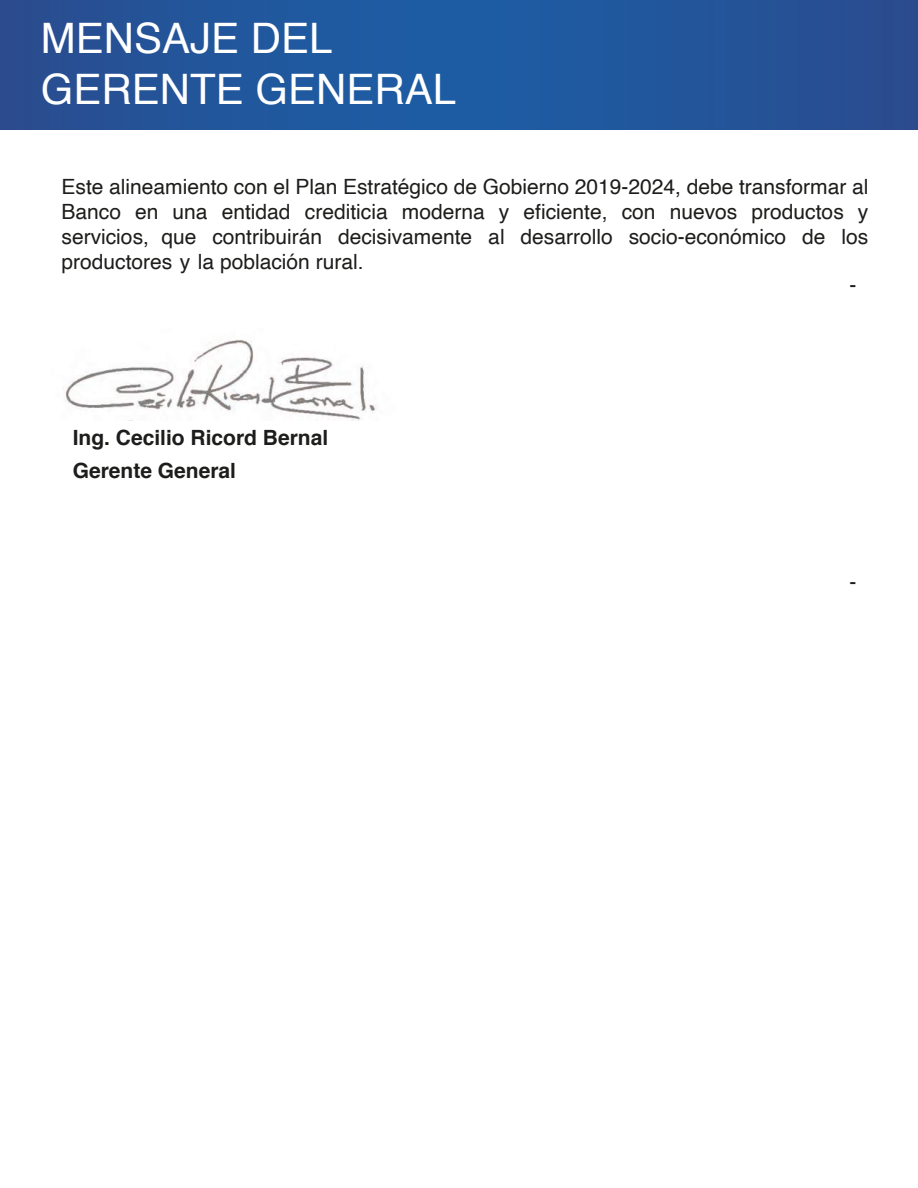
<style>
.page{position:relative;width:918px;height:1188px;background:#fff}
.page>*{position:absolute;margin:0;border:0;box-sizing:border-box;transform-origin:0 0}
.t1{font:42px/50.4px "Helvetica";color:#fff}
.t2{font:21px/25.2px "Helvetica";color:#1d1d1b;text-align:justify}
.t3{font:700 21px/33px "Helvetica";color:#1d1d1b}
</style>
<div class="page">
<div style="left:0;top:0;width:918px;height:130px;background:#22569b"></div>
<img style="left:63px;top:339px;width:313px;height:81px">
<h1 class="t1" style="left:41px;top:15px;width:417px">MENSAJE DEL<br>GERENTE GENERAL</h1>
<p class="t2" style="left:61px;top:174px;width:809px">Este alineamiento con el Plan Estratégico de Gobierno 2019-2024, debe transformar al Banco en una entidad crediticia moderna y eficiente, con nuevos productos y servicios, que contribuirán decisivamente al desarrollo socio-económico de los productores y la población rural.</p>
<p class="t3" style="left:73px;top:422px;width:257px">Ing. Cecilio Ricord Bernal<br>Gerente General</p>
<p class="t2" style="left:850px;top:273px;width:8px">-</p>
<p class="t2" style="left:850px;top:570px;width:8px">-</p>
</div>
